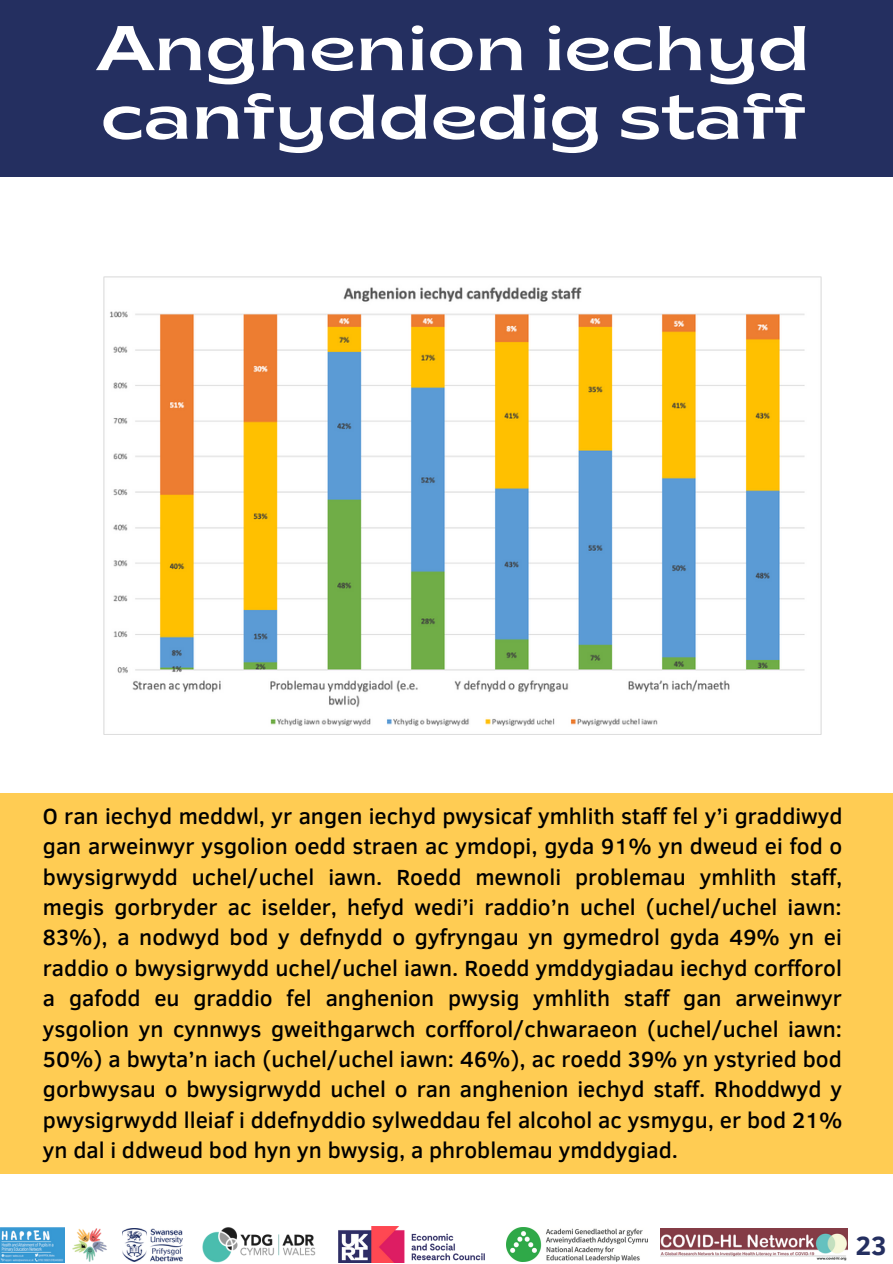
<style>
.page{position:relative;width:893px;height:1264px;background:#fff}
.page>*{position:absolute;margin:0;border:0;box-sizing:border-box;transform-origin:0 0}
.t1{font:semi-expanded 63px/68.6px "Brice";color:#fff}
.t2{font:700 27px "Clear Sans";color:#242f60}
.t3{font:500 22.5px/30.3px "Clear Sans";color:#000;text-align:justify}
</style>
<div class="page">
<div style="left:0;top:0;width:892px;height:177px;background:#242f60"></div>
<div style="left:0;top:793px;width:892px;height:380px;background:#ffcc53"></div>
<img style="left:104px;top:276px;width:717px;height:458px">
<img style="left:506px;top:1227px;width:141px;height:34px">
<img style="left:660px;top:1228px;width:187px;height:33px">
<img style="left:0;top:1227px;width:64px;height:35px">
<img style="left:72px;top:1228px;width:35px;height:34px">
<img style="left:202px;top:1227px;width:114px;height:35px">
<img style="left:338px;top:1226px;width:146px;height:36px">
<img style="left:122px;top:1228px;width:61px;height:33px">
<h1 class="t1" style="left:97px;top:20px;width:714px">Anghenion iechyd canfyddedig staff</h1>
<p class="t3" style="left:43px;top:799px;width:801px">O ran iechyd meddwl, yr angen iechyd pwysicaf ymhlith staff fel y’i graddiwyd gan arweinwyr ysgolion oedd straen ac ymdopi, gyda 91% yn dweud ei fod o bwysigrwydd uchel/uchel iawn. Roedd mewnoli problemau ymhlith staff, megis gorbryder ac iselder, hefyd wedi’i raddio’n uchel (uchel/uchel iawn:<br>83%), a nodwyd bod y defnydd o gyfryngau yn gymedrol gyda 49% yn ei raddio o bwysigrwydd uchel/uchel iawn. Roedd ymddygiadau iechyd corfforol a gafodd eu graddio fel anghenion pwysig ymhlith staff gan arweinwyr ysgolion yn cynnwys gweithgarwch corfforol/chwaraeon (uchel/uchel iawn:<br>50%) a bwyta’n iach (uchel/uchel iawn: 46%), ac roedd 39% yn ystyried bod gorbwysau o bwysigrwydd uchel o ran anghenion iechyd staff. Rhoddwyd y pwysigrwydd lleiaf i ddefnyddio sylweddau fel alcohol ac ysmygu, er bod 21% yn dal i ddweud bod hyn yn bwysig, a phroblemau ymddygiad.</p>
<p class="t2" style="left:855px;top:1225px;width:33px">23</p>
</div>
